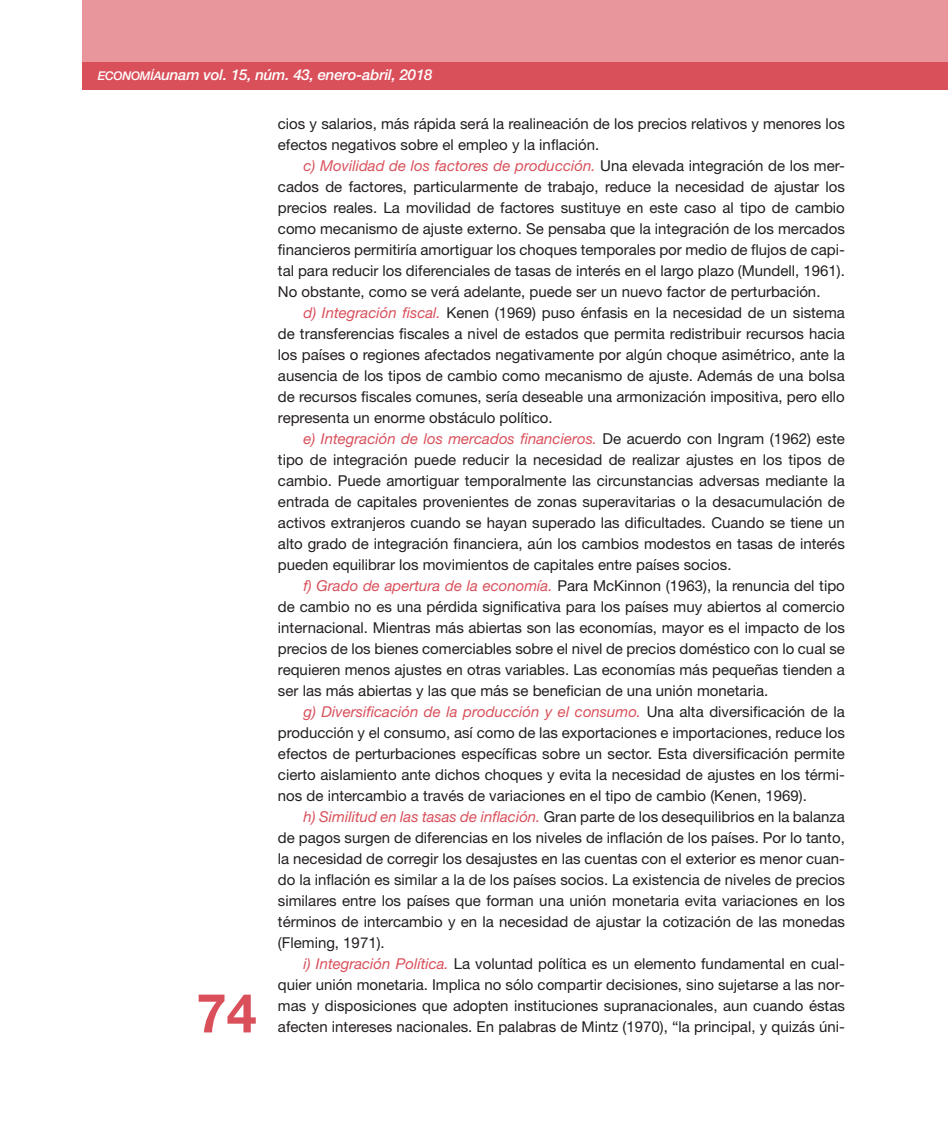
<style>
.page{position:relative;width:948px;height:1142px;background:#fff}
.page>*{position:absolute;margin:0;border:0;box-sizing:border-box;transform-origin:0 0}
.t1{font:700 54px "Helvetica Neue LT Std";color:#d9505b}
.t2{font:15px/21px "Helvetica Neue LT Std";color:#231f20;text-align:justify}
.t3{font:italic 500 15px "Helvetica Neue LT Std";letter-spacing:-.01em;color:#fff}
.s1{font-family:"Helvetica Neue LT Std Md It SC800";font-weight:400;font-style:normal;font-size:12px}
.s2{font-style:italic;color:#d9505b}
</style>
<div class="page">
<div style="left:82px;top:0;width:865px;height:67px;background:#e8969c"></div>
<div style="left:82px;top:62px;width:865px;height:27px;background:#d9505b"></div>
<p class="t3" style="left:98px;top:66px;width:336px"><span class="s1">ECONOMÍA</span>unam vol. 15, núm. 43, enero-abril, 2018</p>
<p class="t2" style="left:278px;top:113px;width:568px">cios y salarios, más rápida será la realineación de los precios relativos y menores los efectos negativos sobre el empleo y la inflación.</p>
<p class="t2" style="left:278px;top:155px;width:568px;text-indent:25px"><span class="s2">c) Movilidad de los factores de producción.</span> Una elevada integración de los mer&shy;cados de factores, particularmente de trabajo, reduce la necesidad de ajustar los precios reales. La movilidad de factores sustituye en este caso al tipo de cambio como mecanismo de ajuste externo. Se pensaba que la integración de los mercados financieros permitiría amortiguar los choques temporales por medio de flujos de capi&shy;tal para reducir los diferenciales de tasas de interés en el largo plazo (Mundell, 1961).<br>No obstante, como se verá adelante, puede ser un nuevo factor de perturbación.</p>
<p class="t2" style="left:278px;top:302px;width:568px;text-indent:26px"><span class="s2">d) Integración fiscal.</span> Kenen (1969) puso énfasis en la necesidad de un sistema de transferencias fiscales a nivel de estados que permita redistribuir recursos hacia los países o regiones afectados negativamente por algún choque asimétrico, ante la ausencia de los tipos de cambio como mecanismo de ajuste. Además de una bolsa de recursos fiscales comunes, sería deseable una armonización impositiva, pero ello representa un enorme obstáculo político.</p>
<p class="t2" style="left:278px;top:428px;width:568px;text-indent:26px"><span class="s2">e) Integración de los mercados financieros.</span> De acuerdo con Ingram (1962) este tipo de integración puede reducir la necesidad de realizar ajustes en los tipos de cambio. Puede amortiguar temporalmente las circunstancias adversas mediante la entrada de capitales provenientes de zonas superavitarias o la desacumulación de activos extranjeros cuando se hayan superado las dificultades. Cuando se tiene un alto grado de integración financiera, aún los cambios modestos en tasas de interés pueden equilibrar los movimientos de capitales entre países socios.</p>
<p class="t2" style="left:278px;top:575px;width:568px;text-indent:26px"><span class="s2">f) Grado de apertura de la economía.</span> Para McKinnon (1963), la renuncia del tipo de cambio no es una pérdida significativa para los países muy abiertos al comercio internacional. Mientras más abiertas son las economías, mayor es el impacto de los precios de los bienes comerciables sobre el nivel de precios doméstico con lo cual se requieren menos ajustes en otras variables. Las economías más pequeñas tienden a ser las más abiertas y las que más se benefician de una unión monetaria.</p>
<p class="t2" style="left:278px;top:701px;width:568px;text-indent:26px"><span class="s2">g) Diversificación de la producción y el consumo.</span> Una alta diversificación de la producción y el consumo, así como de las exportaciones e importaciones, reduce los efectos de perturbaciones específicas sobre un sector. Esta diversificación permite cierto aislamiento ante dichos choques y evita la necesidad de ajustes en los térmi&shy;nos de intercambio a través de variaciones en el tipo de cambio (Kenen, 1969).</p>
<p class="t2" style="left:278px;top:806px;width:568px;text-indent:26px"><span class="s2">h) Similitud en las tasas de inflación.</span> Gran parte de los desequilibrios en la balanza de pagos surgen de diferencias en los niveles de inflación de los países. Por lo tanto, la necesidad de corregir los desajustes en las cuentas con el exterior es menor cuan&shy;do la inflación es similar a la de los países socios. La existencia de niveles de precios similares entre los países que forman una unión monetaria evita variaciones en los términos de intercambio y en la necesidad de ajustar la cotización de las monedas (Fleming, 1971).</p>
<p class="t2" style="left:278px;top:953px;width:568px;text-indent:26px"><span class="s2">i) Integración Política.</span> La voluntad política es un elemento fundamental en cual&shy;quier unión monetaria. Implica no sólo compartir decisiones, sino sujetarse a las nor&shy;mas y disposiciones que adopten instituciones supranacionales, aun cuando éstas afecten intereses nacionales. En palabras de Mintz (1970), “la principal, y quizás úni-</p>
<h1 class="t1" style="left:196px;top:979px;width:62px">74</h1>
</div>
